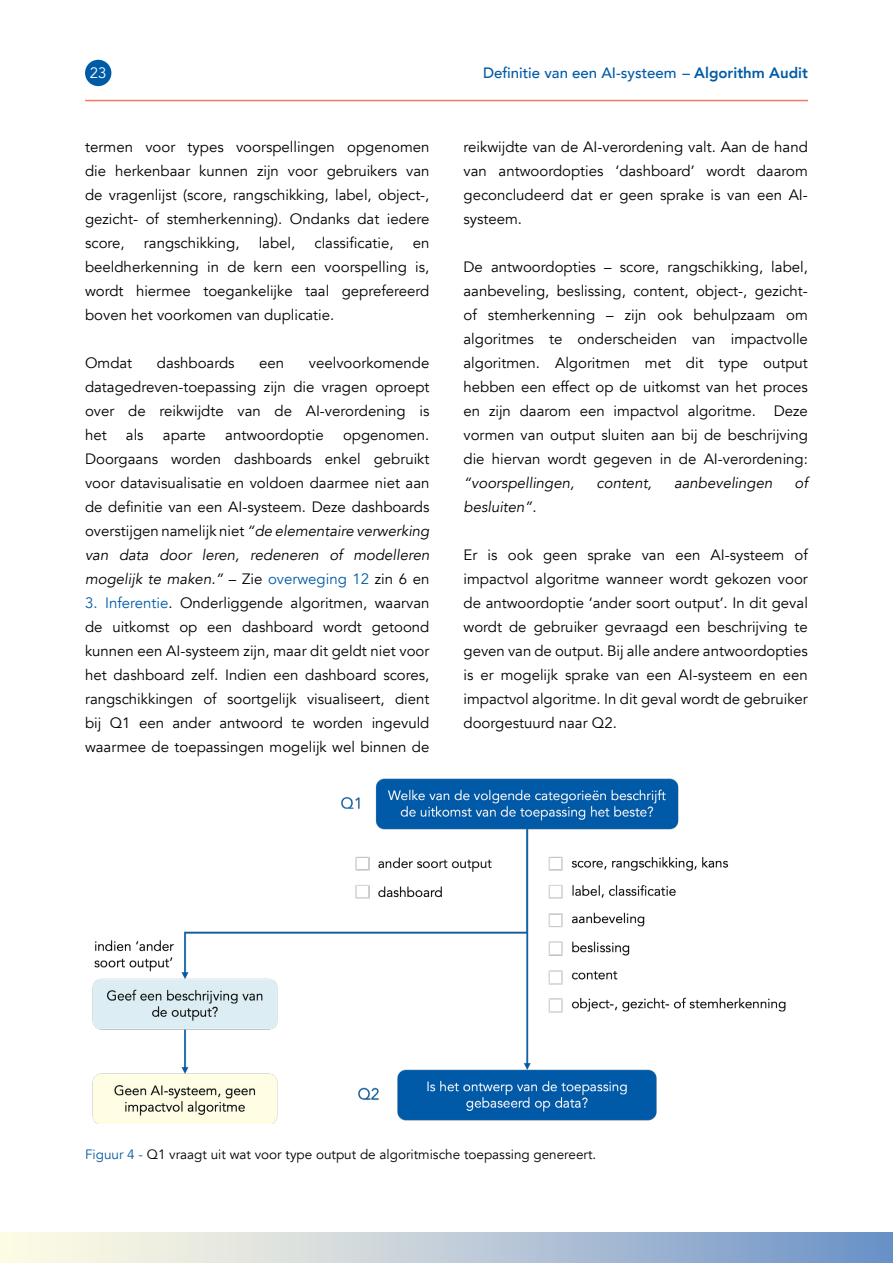
<style>
.page{position:relative;width:893px;height:1263px;background:#fff}
.page>*{position:absolute;margin:0;border:0;box-sizing:border-box;transform-origin:0 0}
.t1{font:15px/24px "Avenir";color:#000;text-align:justify}
.t2{font:italic 15px "Avenir";color:#000}
.t3{font:500 15px "Avenir";color:#005ba7}
.t4{font:15px "Avenir";color:#fff}
.t5{font:13.5px "Avenir";color:#000}
.s1{font-weight:800}
.s2{font-style:italic}
.s3{color:#005ba7}
.s4{font-style:normal}
</style>
<div class="page">
<img style="left:92px;top:779px;width:694px;height:344px">
<hr style="left:85px;top:100px;width:723px;height:1px;background:#f47962">
<div style="left:85px;top:60px;width:26px;height:26px;background:#005ba7;border-radius:50%"></div>
<div style="left:0;top:1233px;width:893px;height:30px;background:linear-gradient(to right,#ffffe7,#7194c9)"></div>
<p class="t4" style="left:90px;top:64px;width:18px">23</p>
<p class="t3" style="left:483px;top:60px;width:326px">Definitie van een AI-systeem – <span class="s1">Algorithm Audit</span></p>
<p class="t1" style="left:85px;top:135px;width:346px">termen voor types voorspellingen opgenomen die herkenbaar kunnen zijn voor gebruikers van de vragenlijst (score, rangschikking, label, object-, gezicht- of stemherkenning). Ondanks dat iedere score,</p>
<p class="t1" style="left:144px;top:231px;width:97px">rangschikking,</p>
<p class="t1" style="left:259px;top:231px;width:38px">label,</p>
<p class="t1" style="left:314px;top:231px;width:81px">classificatie,</p>
<p class="t1" style="left:85px;top:231px;width:346px;text-indent:328px">en beeldherkenning in de kern een voorspelling is, wordt hiermee toegankelijke taal geprefereerd boven het voorkomen van duplicatie.</p>
<p class="t1" style="left:85px;top:351px;width:49px">Omdat</p>
<p class="t1" style="left:157px;top:351px;width:79px">dashboards</p>
<p class="t1" style="left:259px;top:351px;width:27px">een</p>
<p class="t1" style="left:85px;top:351px;width:346px;text-indent:224px">veelvoorkomende datagedreven-toepassing zijn die vragen oproept over de reikwijdte van de AI-verordening is het</p>
<p class="t1" style="left:126px;top:423px;width:19px">als</p>
<p class="t1" style="left:163px;top:423px;width:45px">aparte</p>
<p class="t1" style="left:225px;top:423px;width:100px">antwoordoptie</p>
<p class="t1" style="left:85px;top:423px;width:346px;text-indent:258px">opgenomen.<br>Doorgaans worden dashboards enkel gebruikt voor datavisualisatie en voldoen daarmee niet aan de definitie van een AI-systeem. Deze dashboards overstijgen namelijk niet <span class="s2">“de elementaire verwerking van data door leren, redeneren of modelleren mogelijk te maken.”</span> – Zie <span class="s3">overweging 12</span> zin 6 en</p>
<p class="t1" style="left:85px;top:591px;width:346px"><span class="s3">3. Inferentie</span>. Onderliggende algoritmen, waarvan de uitkomst op een dashboard wordt getoond kunnen een AI-systeem zijn, maar dit geldt niet voor het dashboard zelf. Indien een dashboard scores, rangschikkingen of soortgelijk visualiseert, dient bij Q1 een ander antwoord te worden ingevuld waarmee de toepassingen mogelijk wel binnen de</p>
<p class="t1" style="left:463px;top:135px;width:346px">reikwijdte van de AI-verordening valt. Aan de hand van antwoordopties ‘dashboard’ wordt daarom geconcludeerd dat er geen sprake is van een AI&shy;systeem.</p>
<p class="t1" style="left:463px;top:255px;width:346px">De antwoordopties – score, rangschikking, label, aanbeveling, beslissing, content, object-, gezicht&shy;of stemherkenning – zijn ook behulpzaam om algoritmes te onderscheiden van impactvolle algoritmen. Algoritmen met dit type output hebben een effect op de uitkomst van het proces en zijn daarom een impactvol algoritme. Deze vormen van output sluiten aan bij de beschrijving die hiervan wordt gegeven in de AI-verordening:</p>
<p class="t2" style="left:463px;top:473px;width:112px">“voorspellingen,</p>
<p class="t2" style="left:596px;top:473px;width:57px">content,</p>
<p class="t2" style="left:674px;top:473px;width:100px">aanbevelingen</p>
<p class="t2" style="left:795px;top:473px;width:15px">of</p>
<p class="t2" style="left:463px;top:497px;width:75px">besluiten”<span class="s4">.</span></p>
<p class="t1" style="left:463px;top:543px;width:346px">Er is ook geen sprake van een AI-systeem of impactvol algoritme wanneer wordt gekozen voor de antwoordoptie ‘ander soort output’. In dit geval wordt de gebruiker gevraagd een beschrijving te geven van de output. Bij alle andere antwoordopties is er mogelijk sprake van een AI-systeem en een impactvol algoritme. In dit geval wordt de gebruiker doorgestuurd naar Q2.</p>
<p class="t5" style="left:85px;top:1146px;width:513px"><span class="s3">Figuur 4 -</span> Q1 vraagt uit wat voor type output de algoritmische toepassing genereert.</p>
</div>
